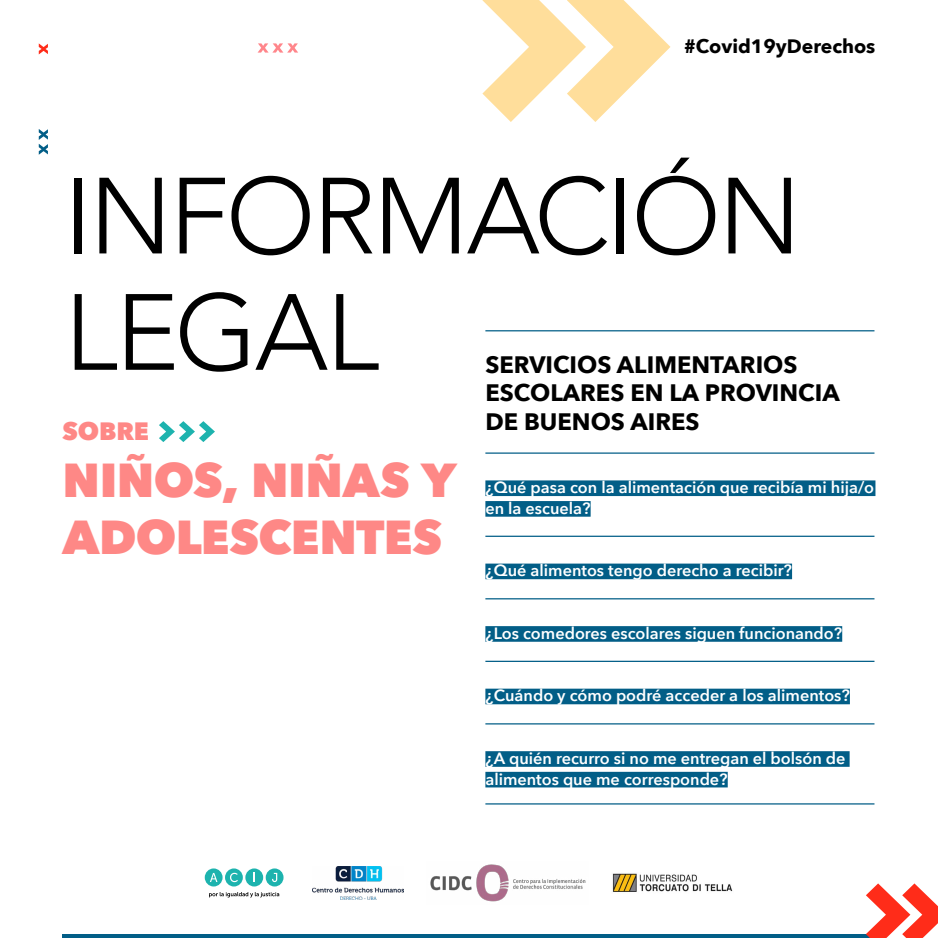
<style>
.page{position:relative;width:938px;height:938px;background:#fff}
.page>*{position:absolute;margin:0;border:0;box-sizing:border-box;transform-origin:0 0}
.t1{font:300 106.88px/116.2px "Avenir";letter-spacing:-.025em;color:#000}
.t2{font:800 47.5px/57px "Avenir Next";letter-spacing:-.01em;color:#fe8886}
.t3{font:800 25px "Avenir Next";letter-spacing:-.005em;color:#fe8886}
.t4{font:700 23.75px/28.5px "Avenir Next";color:#000}
.t5{font:700 19.38px "Avenir Next";color:#000}
.t6{font:600 16.25px/20.6px "Avenir Next";color:#fff}
</style>
<div class="page">
<svg style="left:482px;top:0;width:188px;height:122px"></svg>
<div style="left:485px;top:480px;width:390px;height:16px;background:#025e87"></div>
<div style="left:485px;top:501px;width:105px;height:15px;background:#025e87"></div>
<div style="left:485px;top:563px;width:307px;height:16px;background:#025e87"></div>
<div style="left:485px;top:626px;width:357px;height:15px;background:#025e87"></div>
<div style="left:485px;top:688px;width:364px;height:16px;background:#025e87"></div>
<div style="left:485px;top:751px;width:364px;height:15px;background:#025e87"></div>
<div style="left:485px;top:771px;width:242px;height:16px;background:#025e87"></div>
<hr style="left:485px;top:330px;width:389px;height:1px;background:#025e87">
<hr style="left:485px;top:452px;width:389px;height:1px;background:#025e87">
<hr style="left:485px;top:535px;width:389px;height:2px;background:#025e87">
<hr style="left:485px;top:598px;width:389px;height:1px;background:#025e87">
<hr style="left:485px;top:660px;width:389px;height:2px;background:#025e87">
<hr style="left:485px;top:723px;width:389px;height:1px;background:#025e87">
<hr style="left:485px;top:803px;width:389px;height:1px;background:#025e87">
<hr style="left:62px;top:934px;width:813px;height:4px;background:#025e87">
<svg style="left:257px;top:43px;width:41px;height:10px"></svg>
<svg style="left:866px;top:883px;width:71px;height:55px"></svg>
<svg style="left:159px;top:421px;width:56px;height:21px"></svg>
<svg style="left:39px;top:43px;width:9px;height:11px"></svg>
<svg style="left:39px;top:129px;width:9px;height:26px"></svg>
<div style="left:205px;top:868px;width:17px;height:18px;background:#1db3ae;border-radius:50%"></div>
<div style="left:225px;top:868px;width:18px;height:18px;background:#1db3ae;border-radius:50%"></div>
<div style="left:245px;top:868px;width:18px;height:18px;background:#1db3ae;border-radius:50%"></div>
<div style="left:266px;top:868px;width:17px;height:18px;background:#1db3ae;border-radius:50%"></div>
<svg style="left:209px;top:892px;width:70px;height:5px"></svg>
<svg style="left:210px;top:872px;width:7px;height:10px"></svg>
<svg style="left:230px;top:872px;width:8px;height:10px"></svg>
<svg style="left:272px;top:872px;width:5px;height:10px"></svg>
<img style="left:312px;top:866px;width:91px;height:33px">
<img style="left:430px;top:864px;width:156px;height:38px">
<img style="left:612px;top:873px;width:121px;height:19px">
<p class="t5" style="left:684px;top:29px;width:193px">#Covid19yDerechos</p>
<h1 class="t1" style="left:64px;top:159px;width:738px">INFORMACIÓN<br>LEGAL</h1>
<h3 class="t4" style="left:485px;top:349px;width:356px">SERVICIOS ALIMENTARIOS<br>ESCOLARES EN LA PROVINCIA<br>DE BUENOS AIRES</h3>
<h3 class="t3" style="left:62px;top:415px;width:88px">SOBRE</h3>
<h2 class="t2" style="left:62px;top:451px;width:395px">NIÑOS, NIÑAS Y<br>ADOLESCENTES</h2>
<p class="t6" style="left:485px;top:477px;width:390px">¿Qué pasa con la alimentación que recibía mi hija/o en la escuela?</p>
<p class="t6" style="left:485px;top:560px;width:308px">¿Qué alimentos tengo derecho a recibir?</p>
<p class="t6" style="left:485px;top:622px;width:358px">¿Los comedores escolares siguen funcionando?</p>
<p class="t6" style="left:485px;top:685px;width:366px">¿Cuándo y cómo podré acceder a los alimentos?</p>
<p class="t6" style="left:485px;top:747px;width:361px">¿A quién recurro si no me entregan el bolsón de alimentos que me corresponde?</p>
</div>
